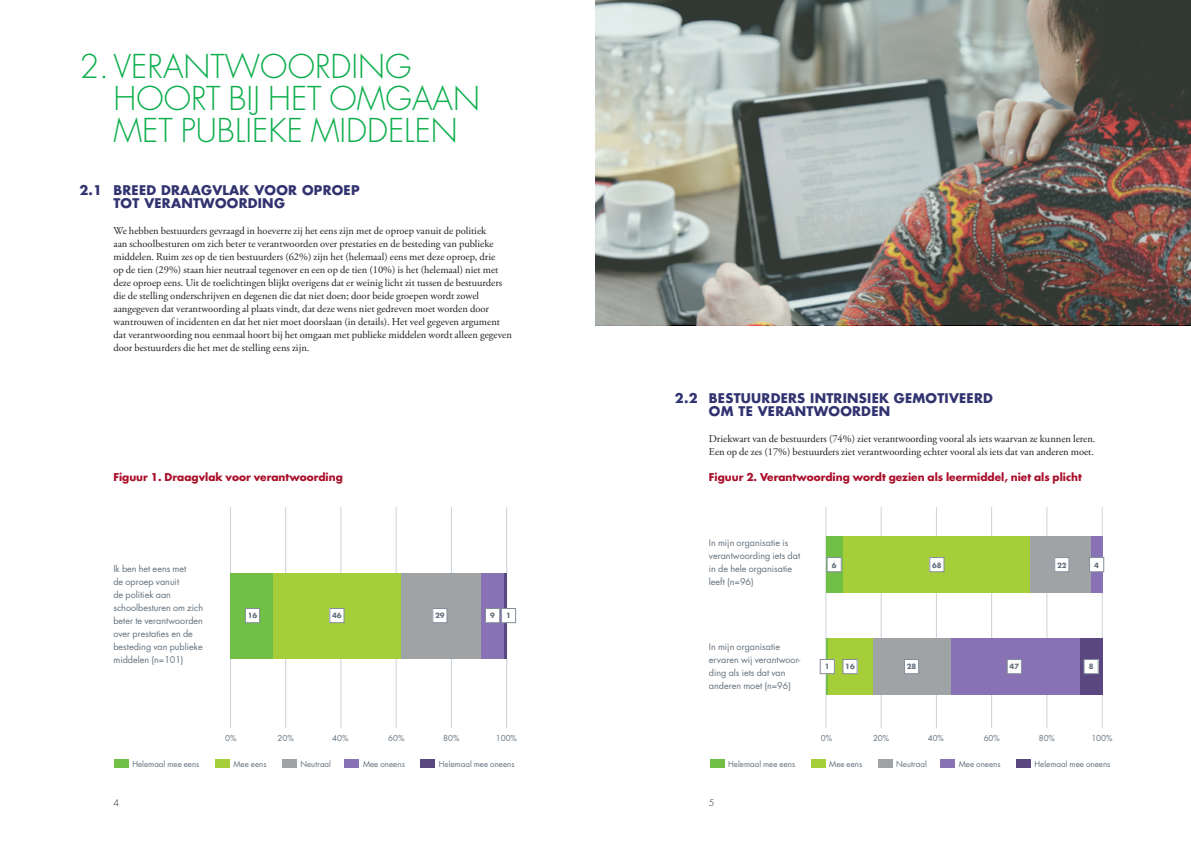
<style>
.page{position:relative;width:1191px;height:842px;background:#fff}
.page>*{position:absolute;margin:0;border:0;box-sizing:border-box;transform-origin:0 0}
.t1{font:300 32px/32px "Futura Std";color:#0cae4c}
.t2{font:700 13px/13px "Futura Std";letter-spacing:.02em;color:#313370}
.t3{font:10.5px/13px "Adobe Garamond Pro";color:#231f20}
.t4{font:700 10.5px "Futura Std";color:#aa0f2b}
.t5{font:9px/13px "Futura Std";color:#63717d}
.t6{font:300 9px "Futura Std";color:#231f20}
.t7{font:8px "Futura Std";color:#63717d}
.t8{font:700 7px "Futura Std";color:#63717d}
</style>
<div class="page">
<hr style="left:230px;top:507px;width:1px;height:221px;background:#ccd1d8">
<hr style="left:825px;top:507px;width:1px;height:221px;background:#ccd1d8">
<hr style="left:506px;top:507px;width:1px;height:221px;background:#ccd1d8">
<hr style="left:1101px;top:507px;width:1px;height:221px;background:#ccd1d8">
<hr style="left:451px;top:507px;width:1px;height:221px;background:#ccd1d8">
<hr style="left:1046px;top:507px;width:1px;height:221px;background:#ccd1d8">
<hr style="left:396px;top:507px;width:1px;height:221px;background:#ccd1d8">
<hr style="left:991px;top:507px;width:1px;height:221px;background:#ccd1d8">
<hr style="left:340px;top:507px;width:1px;height:221px;background:#ccd1d8">
<hr style="left:936px;top:507px;width:1px;height:221px;background:#ccd1d8">
<hr style="left:285px;top:507px;width:1px;height:221px;background:#ccd1d8">
<hr style="left:880px;top:507px;width:1px;height:221px;background:#ccd1d8">
<div style="left:230px;top:573px;width:45px;height:85px;background:#71bf44"></div>
<div style="left:842px;top:536px;width:188px;height:57px;background:#a6ce39"></div>
<div style="left:826px;top:536px;width:16px;height:57px;background:#71bf44"></div>
<hr style="left:826px;top:638px;width:2px;height:57px;background:#71bf44">
<div style="left:828px;top:638px;width:45px;height:57px;background:#a6ce39"></div>
<div style="left:1080px;top:638px;width:22px;height:57px;background:#5a4780"></div>
<div style="left:950px;top:638px;width:130px;height:57px;background:#8972b3"></div>
<div style="left:873px;top:638px;width:77px;height:57px;background:#9fa3a5"></div>
<div style="left:1091px;top:536px;width:11px;height:57px;background:#8972b3"></div>
<div style="left:1030px;top:536px;width:61px;height:57px;background:#9fa3a5"></div>
<div style="left:480px;top:573px;width:24px;height:85px;background:#8972b3"></div>
<hr style="left:504px;top:573px;width:2px;height:85px;background:#5a4780">
<div style="left:400px;top:573px;width:80px;height:85px;background:#9fa3a5"></div>
<div style="left:274px;top:573px;width:127px;height:85px;background:#a6ce39"></div>
<div style="left:245px;top:608px;width:14px;height:15px;background:#fff"></div>
<div style="left:245px;top:608px;width:15px;height:15px;border:1px solid #828d99"></div>
<div style="left:330px;top:608px;width:14px;height:15px;background:#fff"></div>
<div style="left:329px;top:608px;width:15px;height:15px;border:1px solid #828d99"></div>
<div style="left:433px;top:608px;width:14px;height:15px;background:#fff"></div>
<div style="left:432px;top:608px;width:15px;height:15px;border:1px solid #828d99"></div>
<div style="left:485px;top:608px;width:14px;height:15px;background:#fff"></div>
<div style="left:485px;top:608px;width:15px;height:15px;border:1px solid #828d99"></div>
<div style="left:501px;top:608px;width:14px;height:15px;background:#fff"></div>
<div style="left:501px;top:608px;width:15px;height:15px;border:1px solid #828d99"></div>
<div style="left:820px;top:659px;width:14px;height:15px;background:#fff"></div>
<div style="left:819px;top:659px;width:16px;height:15px;border:1px solid #828d99"></div>
<div style="left:827px;top:557px;width:14px;height:15px;background:#fff"></div>
<div style="left:826px;top:557px;width:15px;height:15px;border:1px solid #828d99"></div>
<div style="left:904px;top:659px;width:14px;height:15px;background:#fff"></div>
<div style="left:904px;top:659px;width:15px;height:15px;border:1px solid #828d99"></div>
<div style="left:929px;top:557px;width:15px;height:15px;background:#fff"></div>
<div style="left:929px;top:557px;width:15px;height:15px;border:1px solid #828d99"></div>
<div style="left:843px;top:659px;width:14px;height:15px;background:#fff"></div>
<div style="left:842px;top:659px;width:15px;height:15px;border:1px solid #828d99"></div>
<div style="left:1007px;top:659px;width:14px;height:15px;background:#fff"></div>
<div style="left:1006px;top:659px;width:16px;height:15px;border:1px solid #828d99"></div>
<div style="left:1054px;top:557px;width:14px;height:15px;background:#fff"></div>
<div style="left:1054px;top:557px;width:15px;height:15px;border:1px solid #828d99"></div>
<div style="left:1084px;top:659px;width:14px;height:15px;background:#fff"></div>
<div style="left:1083px;top:659px;width:15px;height:15px;border:1px solid #828d99"></div>
<div style="left:1089px;top:557px;width:14px;height:15px;background:#fff"></div>
<div style="left:1089px;top:557px;width:15px;height:15px;border:1px solid #828d99"></div>
<img style="left:595px;top:0;width:596px;height:325px">
<div style="left:710px;top:759px;width:14px;height:9px;background:#71bf44"></div>
<div style="left:811px;top:759px;width:14px;height:9px;background:#a6ce39"></div>
<div style="left:878px;top:759px;width:14px;height:9px;background:#9fa3a5"></div>
<div style="left:940px;top:759px;width:14px;height:9px;background:#8972b3"></div>
<div style="left:1016px;top:759px;width:14px;height:9px;background:#5a4780"></div>
<div style="left:114px;top:759px;width:14px;height:9px;background:#71bf44"></div>
<div style="left:215px;top:759px;width:14px;height:9px;background:#a6ce39"></div>
<div style="left:282px;top:759px;width:14px;height:9px;background:#9fa3a5"></div>
<div style="left:345px;top:759px;width:14px;height:9px;background:#8972b3"></div>
<div style="left:421px;top:759px;width:14px;height:9px;background:#5a4780"></div>
<h1 class="t1" style="left:113px;top:51px;width:368px;text-indent:-34px">2.VERANTWOORDING<br>HOORT BIJ HET OMGAAN<br>MET PUBLIEKE MIDDELEN</h1>
<p class="t2" style="left:113px;top:183px;width:248px;text-indent:-34px">2.1 BREED DRAAGVLAK VOOR OPROEP<br>TOT VERANTWOORDING</p>
<p class="t3" style="left:113px;top:225px;width:400px">We hebben bestuurders gevraagd in hoeverre zij het eens zijn met de oproep vanuit de politiek<br>aan schoolbesturen om zich beter te verantwoorden over prestaties en de besteding van publieke middelen. Ruim zes op de tien bestuurders (62%) zijn het (helemaal) eens met deze oproep, drie<br>op de tien (29%) staan hier neutraal tegenover en een op de tien (10%) is het (helemaal) niet met deze oproep eens. Uit de toelichtingen blijkt overigens dat er weinig licht zit tussen de bestuurders die de stelling onderschrijven en degenen die dat niet doen; door beide groepen wordt zowel aangegeven dat verantwoording al plaats vindt, dat deze wens niet gedreven moet worden door wantrouwen of incidenten en dat het niet moet doorslaan (in details). Het veel gegeven argument dat verantwoording nou eenmaal hoort bij het omgaan met publieke middelen wordt alleen gegeven door bestuurders die het met de stelling eens zijn.</p>
<p class="t4" style="left:113px;top:470px;width:231px">Figuur 1. Draagvlak voor verantwoording</p>
<p class="t5" style="left:113px;top:562px;width:91px">Ik ben het eens met<br>de oproep vanuit<br>de politiek aan schoolbesturen om zich beter te verantwoorden over prestaties en de besteding van publieke middelen (n=101)</p>
<p class="t8" style="left:248px;top:611px;width:11px">16</p>
<p class="t8" style="left:332px;top:611px;width:11px">46</p>
<p class="t8" style="left:435px;top:611px;width:11px">29</p>
<p class="t8" style="left:490px;top:611px;width:6px">9</p>
<p class="t8" style="left:506px;top:611px;width:6px">1</p>
<p class="t2" style="left:709px;top:391px;width:285px;text-indent:-34px">2.2 BESTUURDERS INTRINSIEK GEMOTIVEERD<br>OM TE VERANTWOORDEN</p>
<p class="t3" style="left:709px;top:433px;width:388px">Driekwart van de bestuurders (74%) ziet verantwoording vooral als iets waarvan ze kunnen leren.<br>Een op de zes (17%) bestuurders ziet verantwoording echter vooral als iets dat van anderen moet.</p>
<p class="t4" style="left:709px;top:470px;width:374px">Figuur 2. Verantwoording wordt gezien als leermiddel, niet als plicht</p>
<p class="t5" style="left:709px;top:536px;width:93px">In mijn organisatie is verantwoording iets dat in de hele organisatie leeft (n=96)</p>
<p class="t5" style="left:709px;top:640px;width:93px">In mijn organisatie ervaren wij verantwoor&shy;ding als iets dat van anderen moet (n=96)</p>
<p class="t8" style="left:831px;top:560px;width:6px">6</p>
<p class="t8" style="left:932px;top:560px;width:11px">68</p>
<p class="t8" style="left:825px;top:662px;width:6px">1</p>
<p class="t8" style="left:906px;top:662px;width:11px">28</p>
<p class="t8" style="left:845px;top:662px;width:11px">16</p>
<p class="t8" style="left:1009px;top:662px;width:11px">47</p>
<p class="t8" style="left:1057px;top:560px;width:11px">22</p>
<p class="t8" style="left:1094px;top:560px;width:6px">4</p>
<p class="t8" style="left:1088px;top:662px;width:6px">8</p>
<p class="t7" style="left:225px;top:733px;width:13px">0%</p>
<p class="t7" style="left:277px;top:733px;width:18px">20%</p>
<p class="t7" style="left:332px;top:733px;width:18px">40%</p>
<p class="t7" style="left:388px;top:733px;width:18px">60%</p>
<p class="t7" style="left:443px;top:733px;width:18px">80%</p>
<p class="t7" style="left:496px;top:733px;width:23px">100%</p>
<p class="t7" style="left:820px;top:733px;width:13px">0%</p>
<p class="t7" style="left:873px;top:733px;width:18px">20%</p>
<p class="t7" style="left:927px;top:733px;width:18px">40%</p>
<p class="t7" style="left:983px;top:733px;width:18px">60%</p>
<p class="t7" style="left:1038px;top:733px;width:18px">80%</p>
<p class="t7" style="left:1091px;top:733px;width:23px">100%</p>
<p class="t7" style="left:132px;top:759px;width:69px">Helemaal mee eens</p>
<p class="t7" style="left:233px;top:759px;width:35px">Mee eens</p>
<p class="t7" style="left:300px;top:759px;width:32px">Neutraal</p>
<p class="t7" style="left:363px;top:759px;width:43px">Mee oneens</p>
<p class="t7" style="left:439px;top:759px;width:77px">Helemaal mee oneens</p>
<p class="t7" style="left:728px;top:759px;width:69px">Helemaal mee eens</p>
<p class="t7" style="left:829px;top:759px;width:35px">Mee eens</p>
<p class="t7" style="left:896px;top:759px;width:32px">Neutraal</p>
<p class="t7" style="left:958px;top:759px;width:43px">Mee oneens</p>
<p class="t7" style="left:1034px;top:759px;width:77px">Helemaal mee oneens</p>
<p class="t6" style="left:113px;top:797px;width:7px">4</p>
<p class="t6" style="left:709px;top:797px;width:7px">5</p>
</div>
